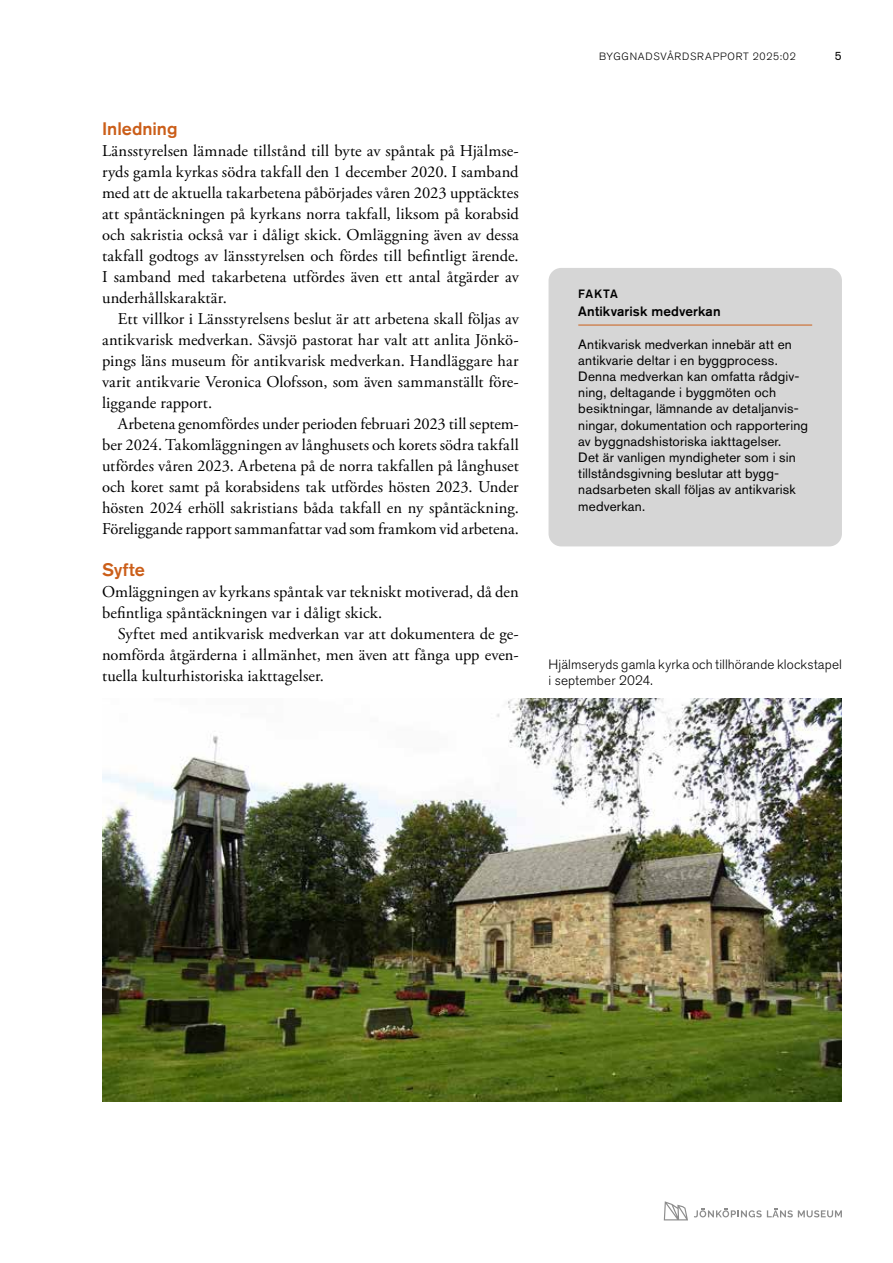
<style>
.page{position:relative;width:893px;height:1263px;background:#fff}
.page>*{position:absolute;margin:0;border:0;box-sizing:border-box;transform-origin:0 0}
.Rubrik_1{font:500 18px "Akzidenz Grotesk Std";color:#cb5e19}
.Brödtext_indrag{font:16.5px/21px "Adobe Garamond Pro";letter-spacing:.005em;color:#000;text-align:justify}
.Brödtext{font:16.5px/21px "Adobe Garamond Pro";letter-spacing:.01em;color:#000;text-align:justify}
.Fakta_brödtext{font:13.5px/16.2px "Akzidenz Grotesk Std";letter-spacing:.01em;color:#000}
.Bildtext{font:300 13.5px/15.8px "Akzidenz Grotesk Std";letter-spacing:.005em;color:#000}
.Faktarubrik_underrubrik{font:500 13.5px "Akzidenz Grotesk Std";letter-spacing:.01em;color:#000}
.Faktarubrik{font:500 12px "Akzidenz Grotesk Std";letter-spacing:.055em;color:#000}
.t1{font:12px "Akzidenz Grotesk Std";color:#000}
.t2{font:10.5px "Akzidenz Grotesk Std Light 2";letter-spacing:.07em;color:#000}
</style>
<div class="page">
<svg style="left:664px;top:1201px;width:24px;height:19px"></svg>
<svg style="left:694px;top:1208px;width:148px;height:9px"></svg>
<div style="left:549px;top:268px;width:293px;height:278px;background:#d6d6d6;border-radius:13px"></div>
<hr style="left:578px;top:325px;width:234px;height:1px;background:#cb5e19">
<img style="left:102px;top:698px;width:740px;height:403px">
<p class="Rubrik_1" style="left:102px;top:117px;width:77px">Inledning</p>
<p class="Brödtext" style="left:102px;top:140px;width:418px">Länsstyrelsen lämnade tillstånd till byte av spåntak på Hjälmse&shy;ryds gamla kyrkas södra takfall den 1 december 2020. I samband med att de aktuella takarbetena påbörjades våren 2023 upptäcktes att spåntäckningen på kyrkans norra takfall, liksom på korabsid och sakristia också var i dåligt skick. Omläggning även av dessa takfall godtogs av länsstyrelsen och fördes till befintligt ärende.<br>I samband med takarbetena utfördes även ett antal åtgärder av underhållskaraktär.</p>
<p class="Brödtext_indrag" style="left:102px;top:308px;width:418px;text-indent:16px">Ett villkor i Länsstyrelsens beslut är att arbetena skall följas av antikvarisk medverkan. Sävsjö pastorat har valt att anlita Jönkö&shy;pings läns museum för antikvarisk medverkan. Handläggare har varit antikvarie Veronica Olofsson, som även sammanställt före&shy;liggande rapport.</p>
<p class="Brödtext_indrag" style="left:102px;top:413px;width:418px;text-indent:16px">Arbetena genomfördes under perioden februari 2023 till septem&shy;ber 2024. Takomläggningen av långhusets och korets södra takfall utfördes våren 2023. Arbetena på de norra takfallen på långhuset och koret samt på korabsidens tak utfördes hösten 2023. Under hösten 2024 erhöll sakristians båda takfall en ny spåntäckning.<br>Föreliggande rapport sammanfattar vad som framkom vid arbetena.</p>
<p class="Rubrik_1" style="left:102px;top:558px;width:44px">Syfte</p>
<p class="Brödtext" style="left:102px;top:581px;width:418px">Omläggningen av kyrkans spåntak var tekniskt motiverad, då den befintliga spåntäckningen var i dåligt skick.</p>
<p class="Brödtext_indrag" style="left:102px;top:623px;width:418px;text-indent:16px">Syftet med antikvarisk medverkan var att dokumentera de ge&shy;nomförda åtgärderna i allmänhet, men även att fånga upp even&shy;tuella kulturhistoriska iakttagelser.</p>
<p class="t2" style="left:599px;top:50px;width:198px">BYGGNADSVÅRDSRAPPORT 2025:02</p>
<p class="t1" style="left:835px;top:49px;width:8px">5</p>
<p class="Faktarubrik" style="left:578px;top:287px;width:41px">FAKTA</p>
<p class="Faktarubrik_underrubrik" style="left:578px;top:303px;width:144px">Antikvarisk medverkan</p>
<p class="Fakta_brödtext" style="left:578px;top:336px;width:231px">Antikvarisk medverkan innebär att en antikvarie deltar i en byggprocess.<br>Denna medverkan kan omfatta rådgiv&shy;ning, deltagande i byggmöten och besiktningar, lämnande av detaljanvis&shy;ningar, dokumentation och rapportering av byggnadshistoriska iakttagelser.</p>
<p class="Fakta_brödtext" style="left:578px;top:449px;width:219px">Det är vanligen myndigheter som i sin tillståndsgivning beslutar att bygg&shy;nadsarbeten skall följas av antikvarisk medverkan.</p>
<p class="Bildtext" style="left:549px;top:657px;width:295px">Hjälmseryds gamla kyrka och tillhörande klockstapel i september 2024.</p>
</div>
